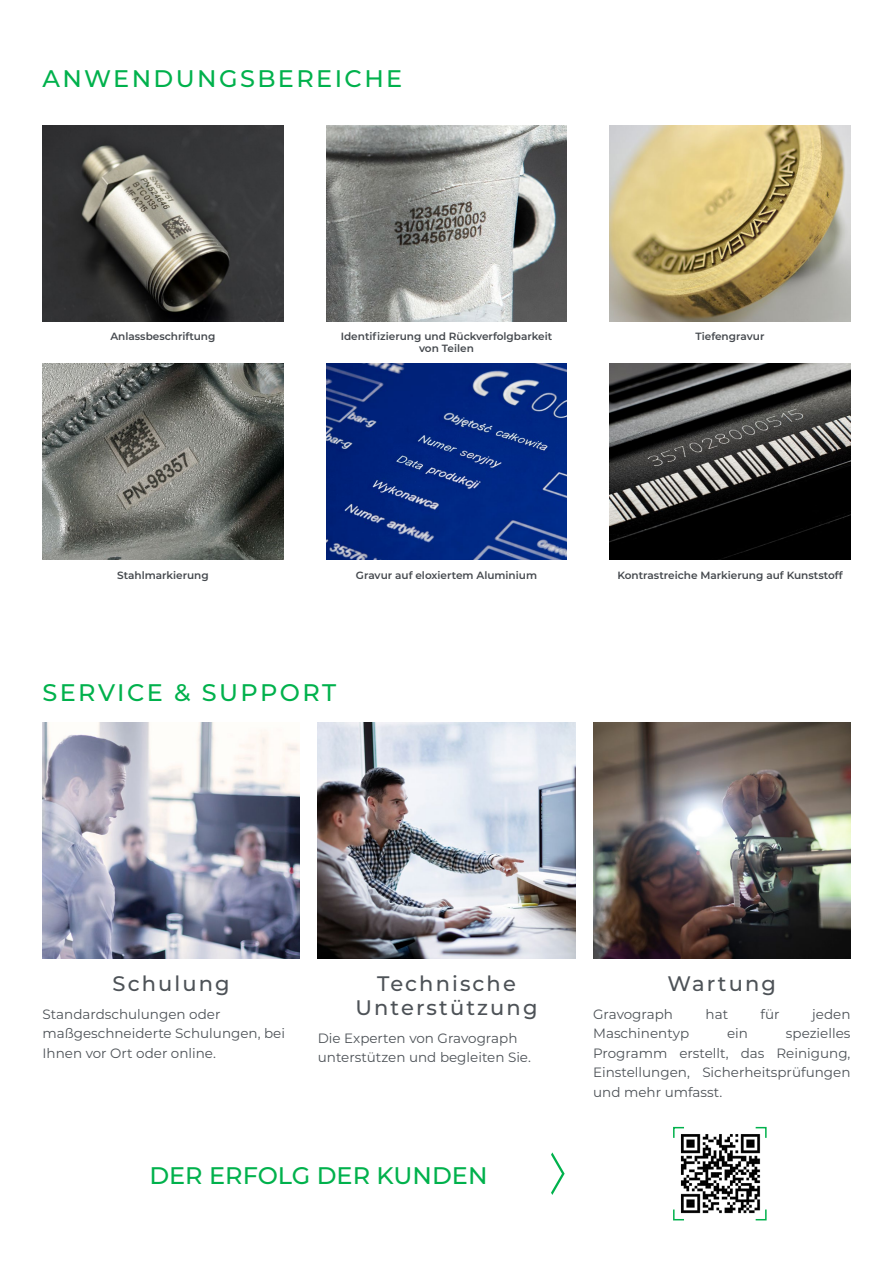
<style>
.page{position:relative;width:893px;height:1263px;background:#fff}
.page>*{position:absolute;margin:0;border:0;box-sizing:border-box;transform-origin:0 0}
.t1{font:500 24px "Montserrat";letter-spacing:.1em;color:#00b14c}
.t2{font:500 24px "Montserrat";color:#00b14c}
.t3{font:500 21px/24px "Montserrat";letter-spacing:.1em;color:#4d5257;text-align:center}
.t4{font:13.5px/19.5px "Montserrat";color:#4d5257}
.t5{font:600 10.5px/12px "Montserrat";color:#45494e;text-align:center}
</style>
<div class="page">
<img style="left:43px;top:126px;width:240px;height:195px">
<img style="left:609px;top:126px;width:241px;height:195px">
<img style="left:326px;top:126px;width:241px;height:195px">
<img style="left:326px;top:364px;width:241px;height:195px">
<img style="left:43px;top:364px;width:240px;height:195px">
<img style="left:609px;top:364px;width:241px;height:195px">
<img style="left:43px;top:722px;width:257px;height:237px">
<img style="left:318px;top:722px;width:257px;height:237px">
<img style="left:593px;top:722px;width:257px;height:237px">
<img style="left:680px;top:1134px;width:81px;height:80px">
<svg style="left:551px;top:1152px;width:14px;height:43px"></svg>
<svg style="left:673px;top:1126px;width:12px;height:13px"></svg>
<svg style="left:673px;top:1208px;width:12px;height:13px"></svg>
<svg style="left:754px;top:1126px;width:13px;height:13px"></svg>
<svg style="left:754px;top:1208px;width:13px;height:13px"></svg>
<h1 class="t1" style="left:43px;top:62px;width:361px">ANWENDUNGSBEREICHE</h1>
<p class="t5" style="left:110px;top:330px;width:107px">Anlassbeschriftung</p>
<p class="t5" style="left:341px;top:330px;width:213px">Identifizierung und Rückverfolgbarkeit von Teilen</p>
<p class="t5" style="left:696px;top:330px;width:70px">Tiefengravur</p>
<p class="t5" style="left:117px;top:569px;width:93px">Stahlmarkierung</p>
<p class="t5" style="left:617px;top:569px;width:227px">Kontrastreiche Markierung auf Kunststoff</p>
<p class="t5" style="left:356px;top:569px;width:183px">Gravur auf eloxiertem Aluminium</p>
<h1 class="t1" style="left:43px;top:675px;width:295px">SERVICE &amp; SUPPORT</h1>
<h2 class="t3" style="left:113px;top:971px;width:119px">Schulung</h2>
<h2 class="t3" style="left:355px;top:971px;width:183px">Technische<br>Unterstützung</h2>
<h2 class="t3" style="left:668px;top:971px;width:110px">Wartung</h2>
<p class="t4" style="left:593px;top:1004px;width:81px">Gravograph</p>
<p class="t4" style="left:706px;top:1004px;width:24px">hat</p>
<p class="t4" style="left:761px;top:1004px;width:21px">für</p>
<p class="t4" style="left:812px;top:1004px;width:40px">jeden</p>
<p class="t4" style="left:593px;top:1023px;width:97px">Maschinentyp</p>
<p class="t4" style="left:727px;top:1023px;width:22px">ein</p>
<p class="t4" style="left:43px;top:1004px;width:244px">Standardschulungen oder maßgeschneiderte Schulungen, bei<br>Ihnen vor Ort oder online.</p>
<p class="t4" style="left:593px;top:1023px;width:259px;text-align:justify;text-indent:193px">spezielles Programm erstellt, das Reinigung, Einstellungen, Sicherheitsprüfungen und mehr umfasst.</p>
<p class="t4" style="left:318px;top:1028px;width:215px">Die Experten von Gravograph unterstützen und begleiten Sie.</p>
<h1 class="t2" style="left:149px;top:1159px;width:340px">DER ERFOLG DER KUNDEN</h1>
</div>
